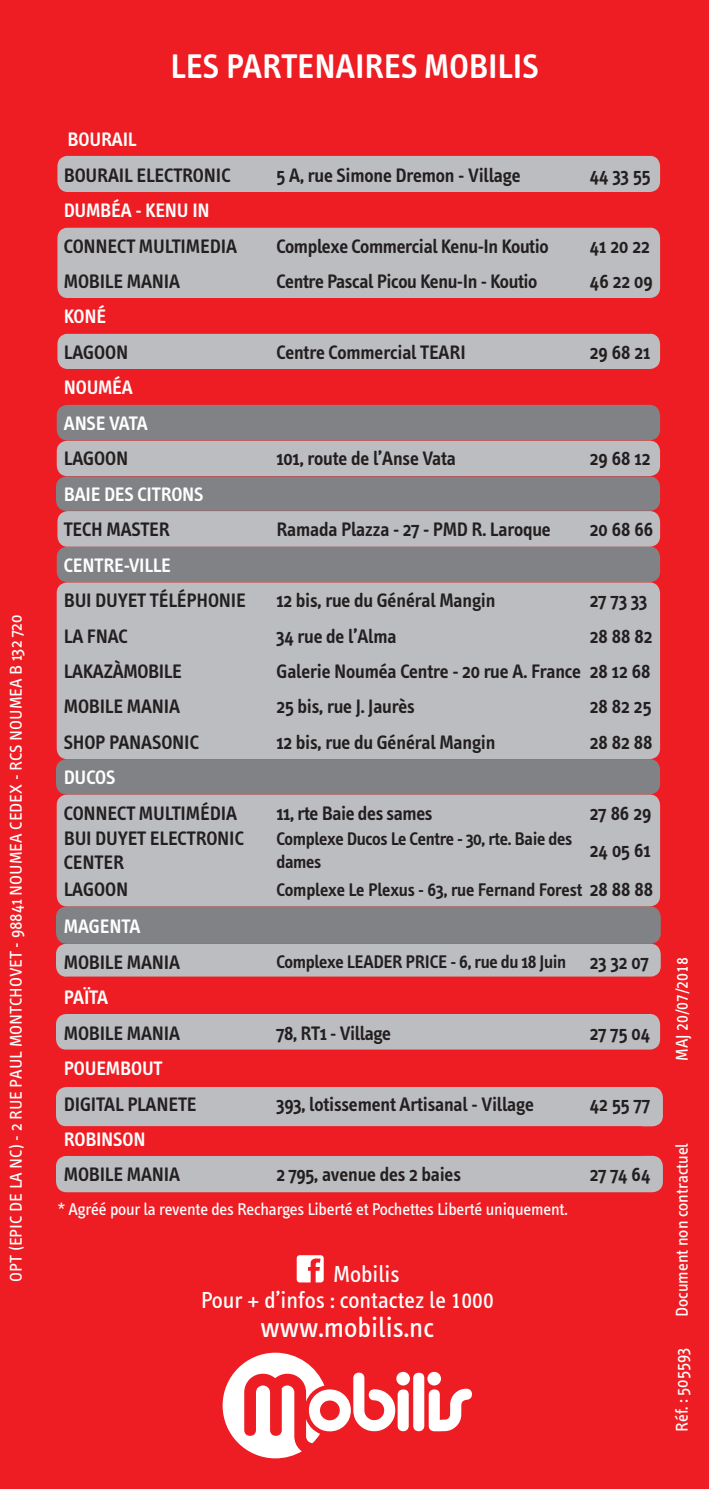
<style>
.page{position:relative;width:709px;height:1489px;background:#fff}
.page>*{position:absolute;margin:0;border:0;box-sizing:border-box;transform-origin:0 0}
.t1{font:600 35px "Info Text";color:#fff}
.t2{font:28.5px "Info Text";color:#fff}
.t3{font:23.75px/26.2px "Info Text";color:#fff}
.t4{font:600 20px/24px "Info Text";letter-spacing:-.01em;color:#231f20}
.t5{font:600 20px/35.5px "Info Text";letter-spacing:-.01em;color:#fff}
.t6{font:600 18.75px/22.5px "Info Text";letter-spacing:-.02em;color:#231f20}
.t7{font:17.5px "Info Text";letter-spacing:-.005em;color:#fff}
.t8{font:17.5px "Info Text Book Caps";color:#fff}
.s1{font-size:20px}
.s2{font-family:"Info Text Book Caps"}
</style>
<div class="page">
<div style="left:0;top:0;width:709px;height:1488px;background:#ee1d23"></div>
<div style="left:57px;top:156px;width:603px;height:36px;background:#bcbdc0;border-radius:11px"></div>
<div style="left:57px;top:440px;width:603px;height:36px;background:#bcbdc0;border-radius:11px"></div>
<div style="left:57px;top:511px;width:603px;height:36px;background:#bcbdc0;border-radius:11px"></div>
<div style="left:57px;top:582px;width:603px;height:177px;background:#bcbdc0;border-radius:11px"></div>
<div style="left:57px;top:794px;width:603px;height:112px;background:#bcbdc0;border-radius:11px"></div>
<div style="left:56px;top:943px;width:604px;height:33px;background:#bcbdc0;border-radius:11px"></div>
<div style="left:56px;top:1013px;width:604px;height:36px;background:#bcbdc0;border-radius:11px"></div>
<div style="left:56px;top:1086px;width:607px;height:40px;background:#bcbdc0;border-radius:11px"></div>
<div style="left:56px;top:1155px;width:607px;height:37px;background:#bcbdc0;border-radius:11px"></div>
<div style="left:57px;top:227px;width:603px;height:71px;background:#bcbdc0;border-radius:11px"></div>
<div style="left:57px;top:333px;width:603px;height:36px;background:#bcbdc0;border-radius:11px"></div>
<div style="left:57px;top:192px;width:603px;height:35px;background:#ee1d23"></div>
<div style="left:57px;top:298px;width:603px;height:35px;background:#ee1d23"></div>
<div style="left:60px;top:369px;width:600px;height:35px;background:#ee1d23"></div>
<div style="left:56px;top:1049px;width:604px;height:36px;background:#ee1d23"></div>
<div style="left:57px;top:976px;width:603px;height:37px;background:#ee1d23"></div>
<div style="left:56px;top:906px;width:604px;height:37px;background:#808285;border-radius:11px"></div>
<div style="left:57px;top:1126px;width:592px;height:29px;background:#ee1d23"></div>
<div style="left:56px;top:759px;width:604px;height:35px;background:#808285;border-radius:11px"></div>
<div style="left:57px;top:405px;width:603px;height:35px;background:#808285;border-radius:11px"></div>
<div style="left:56px;top:476px;width:604px;height:35px;background:#808285;border-radius:11px"></div>
<div style="left:57px;top:546px;width:603px;height:36px;background:#808285;border-radius:11px"></div>
<div style="left:57px;top:37px;width:603px;height:119px;background:#ee1d23"></div>
<svg style="left:223px;top:1352px;width:249px;height:106px"></svg>
<svg style="left:297px;top:1255px;width:27px;height:27px"></svg>
<p class="t7" style="left:6px;top:1281px;width:668px;rotate:-90deg">OPT (EPIC DE LA NC) - 2 RUE PAUL MONTCHOVET - 98841 NOUMEA CEDEX - RCS NOUMEA B 132 720</p>
<h1 class="t1" style="left:170px;top:47px;width:369px">LES PARTENAIRES MOBILIS</h1>
<p class="t5" style="left:68px;top:122px;width:71px">BOURAIL</p>
<p class="t4" style="left:64px;top:163px;width:168px">BOURAIL ELECTRONIC</p>
<p class="t4" style="left:276px;top:163px;width:246px">5 A, rue Simone Dremon - Village</p>
<p class="t4" style="left:590px;top:163px;width:62px">44 33 55</p>
<p class="t5" style="left:64px;top:193px;width:147px">DUMBÉA - KENU IN</p>
<p class="t4" style="left:64px;top:234px;width:175px">CONNECT MULTIMEDIA</p>
<p class="t4" style="left:276px;top:234px;width:274px">Complexe Commercial Kenu-In Koutio</p>
<p class="t4" style="left:590px;top:234px;width:62px">41 20 22</p>
<p class="t4" style="left:64px;top:269px;width:118px">MOBILE MANIA</p>
<p class="t4" style="left:276px;top:269px;width:262px">Centre Pascal Picou Kenu-In - Koutio</p>
<p class="t4" style="left:590px;top:269px;width:64px">46 22 09</p>
<p class="t5" style="left:64px;top:299px;width:44px">KONÉ</p>
<p class="t4" style="left:64px;top:340px;width:66px">LAGOON</p>
<p class="t4" style="left:276px;top:340px;width:191px">Centre Commercial TEARI</p>
<p class="t4" style="left:590px;top:340px;width:62px">29 68 21</p>
<p class="t5" style="left:64px;top:370px;width:86px">NOUMÉA<br>ANSE VATA</p>
<p class="t4" style="left:64px;top:446px;width:66px">LAGOON</p>
<p class="t4" style="left:276px;top:446px;width:181px">101, route de l’Anse Vata</p>
<p class="t4" style="left:590px;top:446px;width:62px">29 68 12</p>
<p class="t5" style="left:64px;top:476px;width:141px">BAIE DES CITRONS</p>
<p class="t4" style="left:64px;top:517px;width:108px">TECH MASTER</p>
<p class="t4" style="left:276px;top:517px;width:276px">Ramada Plazza - 27 - PMD R. Laroque</p>
<p class="t4" style="left:590px;top:517px;width:65px">20 68 66</p>
<p class="t5" style="left:64px;top:547px;width:109px">CENTRE-VILLE</p>
<p class="t4" style="left:64px;top:588px;width:183px">BUI DUYET TÉLÉPHONIE</p>
<p class="t4" style="left:276px;top:588px;width:220px">12 bis, rue du Général Mangin</p>
<p class="t4" style="left:590px;top:588px;width:59px">27 73 33</p>
<p class="t4" style="left:64px;top:624px;width:66px">LA FNAC</p>
<p class="t4" style="left:276px;top:624px;width:121px">34 rue de l’Alma</p>
<p class="t4" style="left:590px;top:624px;width:64px">28 88 82</p>
<p class="t4" style="left:64px;top:659px;width:120px">LAKAZÀMOBILE</p>
<p class="t4" style="left:276px;top:659px;width:375px">Galerie Nouméa Centre - 20 rue A. France 28 12 68</p>
<p class="t4" style="left:64px;top:695px;width:118px">MOBILE MANIA</p>
<p class="t4" style="left:276px;top:695px;width:140px">25 bis, rue J. Jaurès</p>
<p class="t4" style="left:590px;top:695px;width:63px">28 82 25</p>
<p class="t4" style="left:64px;top:730px;width:137px">SHOP PANASONIC</p>
<p class="t4" style="left:276px;top:730px;width:220px">12 bis, rue du Général Mangin</p>
<p class="t4" style="left:590px;top:730px;width:64px">28 82 88</p>
<p class="t5" style="left:64px;top:760px;width:53px">DUCOS</p>
<p class="t4" style="left:64px;top:801px;width:175px">CONNECT MULTIMÉDIA</p>
<p class="t4" style="left:276px;top:801px;width:157px">11, rte Baie des sames</p>
<p class="t4" style="left:590px;top:801px;width:63px">27 86 29</p>
<p class="t4" style="left:64px;top:826px;width:182px">BUI DUYET ELECTRONIC<br>CENTER</p>
<p class="t6" style="left:276px;top:827px;width:297px">Complexe Ducos Le Centre - 30, rte. Baie des dames</p>
<p class="t4" style="left:590px;top:838px;width:62px">24 05 61</p>
<p class="t4" style="left:64px;top:877px;width:66px">LAGOON</p>
<p class="t6" style="left:276px;top:878px;width:378px">Complexe Le Plexus - 63, rue Fernand Forest <span class="s1">28 88 88</span></p>
<p class="t5" style="left:64px;top:908px;width:78px">MAGENTA</p>
<p class="t4" style="left:64px;top:950px;width:118px">MOBILE MANIA</p>
<p class="t6" style="left:276px;top:950px;width:374px">Complexe LEADER PRICE - 6, rue du 18 Juin <span class="s1">23 32 07</span></p>
<p class="t5" style="left:64px;top:979px;width:46px">PAÏTA</p>
<p class="t4" style="left:64px;top:1021px;width:118px">MOBILE MANIA</p>
<p class="t4" style="left:276px;top:1021px;width:116px">78, RT1 - Village</p>
<p class="t4" style="left:590px;top:1021px;width:62px">27 75 04</p>
<p class="t5" style="left:64px;top:1050px;width:100px">POUEMBOUT</p>
<p class="t4" style="left:64px;top:1091px;width:134px">DIGITAL PLANETE</p>
<p class="t4" style="left:276px;top:1091px;width:259px">393, lotissement Artisanal - Village</p>
<p class="t4" style="left:590px;top:1091px;width:62px">42 55 77</p>
<p class="t5" style="left:64px;top:1121px;width:83px">ROBINSON</p>
<p class="t4" style="left:64px;top:1162px;width:118px">MOBILE MANIA</p>
<p class="t4" style="left:276px;top:1162px;width:186px">2 795, avenue des 2 baies</p>
<p class="t4" style="left:590px;top:1162px;width:62px">27 74 64</p>
<p class="t7" style="left:57px;top:1199px;width:512px">* Agréé pour la revente des Recharges Liberté et Pochettes Liberté uniquement.</p>
<p class="t3" style="left:201px;top:1261px;width:294px;text-indent:132px">Mobilis<br>Pour + d’infos : contactez le <span class="s2">1000</span></p>
<h2 class="t2" style="left:260px;top:1311px;width:175px">www.mobilis.nc</h2>
<p class="t8" style="left:672px;top:1060px;width:105px;rotate:-90deg">MAJ 20/07/2018</p>
<p class="t7" style="left:672px;top:1316px;width:175px;rotate:-90deg">Document non contractuel</p>
<p class="t7" style="left:672px;top:1431px;width:86px;rotate:-90deg">Réf. : 505593</p>
</div>
